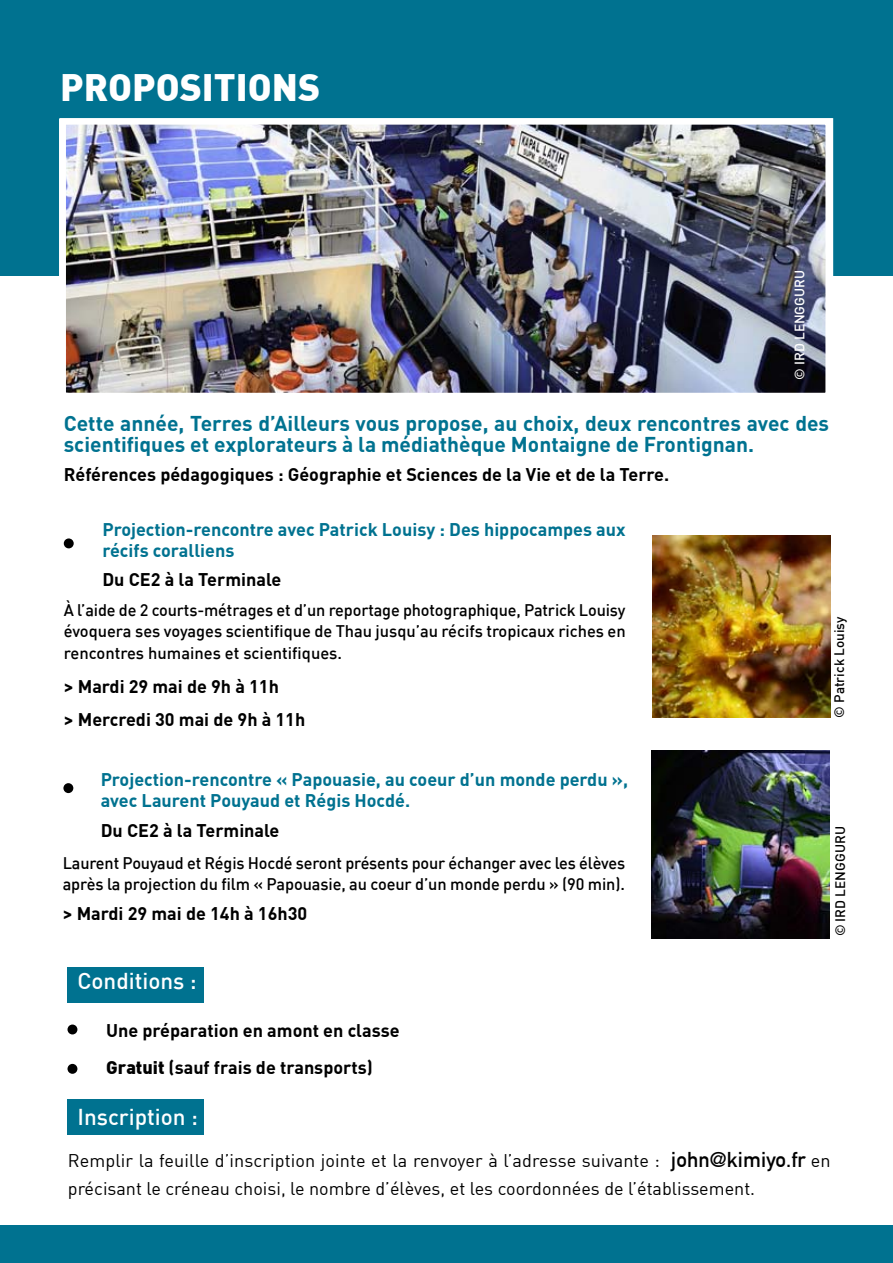
<style>
.page{position:relative;width:893px;height:1263px;background:#fff}
.page>*{position:absolute;margin:0;border:0;box-sizing:border-box;transform-origin:0 0}
.t1{font:900 37.5px "DI Nbek";color:#fff}
.t2{font:500 22.5px "DIN";color:#fff}
.t3{font:700 21px/21px "DIN Pro";color:#007290}
.t4{font:700 18px/33.8px "DIN Pro";color:#000}
.t5{font:18px/28.5px "DIN Regular Alternate";color:#000}
.t6{font:700 18px/21px "DIN Pro";color:#007290}
.t7{font:500 16.5px/21.5px "DIN";letter-spacing:-.01em;color:#000;text-align:justify}
.t8{font:500 13.5px "DIN";color:#000}
.t9{font:500 13.5px "DIN";color:#fff}
.s1{font-family:"DI Nbek";font-weight:900}
.s2{font-family:"DIN Alternate";font-weight:700;font-size:21px}
</style>
<div class="page">
<div style="left:0;top:0;width:893px;height:276px;background:#007290"></div>
<div style="left:0;top:1226px;width:893px;height:37px;background:#007290"></div>
<div style="left:63px;top:783px;width:10px;height:10px;background:#000;border-radius:50%"></div>
<div style="left:64px;top:538px;width:10px;height:10px;background:#000;border-radius:50%"></div>
<img style="left:652px;top:535px;width:179px;height:183px">
<img style="left:652px;top:751px;width:177px;height:188px">
<div style="left:68px;top:967px;width:136px;height:35px;background:#007290"></div>
<div style="left:68px;top:1099px;width:136px;height:36px;background:#007290"></div>
<div style="left:67px;top:1024px;width:10px;height:10px;background:#000;border-radius:50%"></div>
<div style="left:67px;top:1064px;width:10px;height:10px;background:#000;border-radius:50%"></div>
<img style="left:67px;top:126px;width:757px;height:265px">
<div style="left:59px;top:118px;width:773px;height:281px;border:7px solid #fff"></div>
<h1 class="t1" style="left:60px;top:63px;width:262px">PROPOSITIONS</h1>
<p class="t9" style="left:791px;top:380px;width:109px;rotate:-90deg">© IRD LENGGURU</p>
<p class="t3" style="left:64px;top:412px;width:767px">Cette année, Terres d’Ailleurs vous propose, au choix, deux rencontres avec des scientifiques et explorateurs à la médiathèque Montaigne de Frontignan.</p>
<p class="t4" style="left:64px;top:457px;width:607px">Références pédagogiques : Géographie et Sciences de la Vie et de la Terre.</p>
<p class="t6" style="left:102px;top:518px;width:525px">Projection-rencontre avec Patrick Louisy : Des hippocampes aux récifs coralliens</p>
<p class="t4" style="left:102px;top:562px;width:180px">Du CE2 à la Terminale</p>
<p class="t7" style="left:64px;top:599px;width:563px">À l’aide de 2 courts-métrages et d’un reportage photographique, Patrick Louisy évoquera ses voyages scientifique de Thau jusqu’au récifs tropicaux riches en rencontres humaines et scientifiques.</p>
<p class="t4" style="left:64px;top:669px;width:243px">&gt; Mardi 29 mai de 9h à 11h<br>&gt; Mercredi 30 mai de 9h à 11h</p>
<p class="t6" style="left:101px;top:768px;width:529px">Projection-rencontre « Papouasie, au coeur d’un monde perdu », avec Laurent Pouyaud et Régis Hocdé.</p>
<p class="t4" style="left:101px;top:813px;width:180px">Du CE2 à la Terminale</p>
<p class="t7" style="left:63px;top:851px;width:564px">Laurent Pouyaud et Régis Hocdé seront présents pour échanger avec les élèves après la projection du film « Papouasie, au coeur d’un monde perdu » (90 min).</p>
<p class="t4" style="left:63px;top:896px;width:246px">&gt; Mardi 29 mai de 14h à 16h30</p>
<h2 class="t2" style="left:77px;top:967px;width:121px">Conditions :</h2>
<p class="t4" style="left:106px;top:1011px;width:295px;line-height:37.5px">Une préparation en amont en classe<br><span class="s1">GRATUIT</span> (sauf frais de transports)</p>
<h2 class="t2" style="left:77px;top:1102px;width:122px">I nscription :</h2>
<p class="t8" style="left:831px;top:717px;width:102px;rotate:-90deg">© Patrick Louisy</p>
<p class="t8" style="left:832px;top:936px;width:109px;rotate:-90deg">© IRD LENGGURU</p>
<p class="t5" style="left:68px;top:1146px;width:764px">Remplir la feuille d’inscription jointe et la renvoyer à l’adresse suivante : <span class="s2">john@kimiyo.fr</span> en précisant le créneau choisi, le nombre d’élèves, et les coordonnées de l’établissement.</p>
</div>
